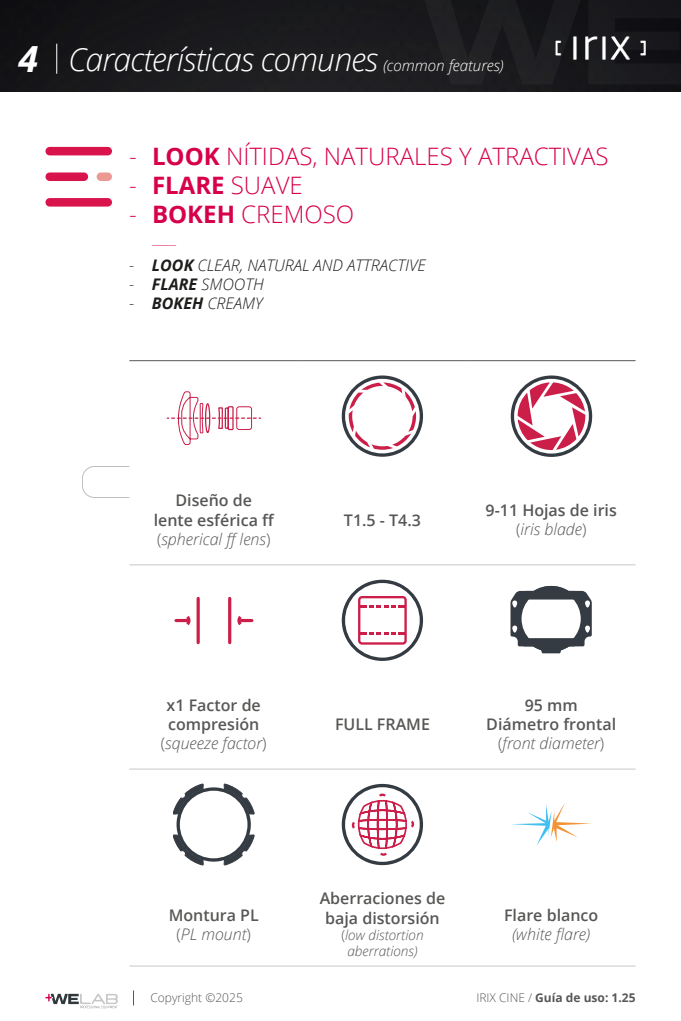
<style>
.page{position:relative;width:681px;height:1021px;background:#fff}
.page>*{position:absolute;margin:0;border:0;box-sizing:border-box;transform-origin:0 0}
.t1{font:italic 700 36px "Open Sans";color:#fff}
.t2{font:italic 300 32px "Open Sans";letter-spacing:-.025em;color:#fff}
.t3{font:300 24px "Open Sans";color:#d7004b}
.t4{font:100 24px "Montserrat";color:#d7004b}
.t5{font:600 16px/19.2px "Open Sans";color:#575756;text-align:center}
.t6{font:italic 300 16px "Open Sans";color:#1d1d1b}
.t7{font:italic 300 16px "Open Sans";color:#575756}
.t8{font:italic 300 13.6px/16.4px "Open Sans";color:#575756;text-align:center}
.t9{font:700 12px "Open Sans";color:#575756}
.t10{font:300 12px "Open Sans";color:#575756}
.s1{font-size:15.2px}
.s2{font-weight:700}
.s3{font-style:normal}
.s4{font-weight:300}
.s5{font-weight:300;font-style:italic}
</style>
<div class="page">
<img style="left:0;top:0;width:680px;height:91px">
<hr style="left:56px;top:44px;width:1px;height:30px;background:#fff">
<svg style="left:133px;top:990px;width:1px;height:15px"></svg>
<svg style="left:45px;top:993px;width:73px;height:15px"></svg>
<img style="left:554px;top:36px;width:92px;height:24px">
<div style="left:45px;top:147px;width:67px;height:8px;background:#d9144d;border-radius:4px"></div>
<div style="left:45px;top:172px;width:43px;height:9px;background:#d9144d;border-radius:4px"></div>
<div style="left:97px;top:172px;width:15px;height:9px;background:#ed9993;border-radius:4px"></div>
<div style="left:45px;top:198px;width:67px;height:8px;background:#d9144d;border-radius:4px"></div>
<svg style="left:129px;top:361px;width:506px;height:505px"></svg>
<hr style="left:129px;top:360px;width:169px;height:1px;background:#575756">
<hr style="left:298px;top:360px;width:168px;height:1px;background:#575756">
<hr style="left:466px;top:360px;width:169px;height:1px;background:#575756">
<hr style="left:129px;top:564px;width:169px;height:1px;background:#c7c7c6">
<hr style="left:298px;top:564px;width:168px;height:1px;background:#c7c7c6">
<hr style="left:466px;top:564px;width:169px;height:1px;background:#c7c7c6">
<hr style="left:129px;top:768px;width:169px;height:1px;background:#c7c7c6">
<hr style="left:298px;top:768px;width:168px;height:1px;background:#c7c7c6">
<hr style="left:466px;top:768px;width:169px;height:1px;background:#c7c7c6">
<hr style="left:129px;top:965px;width:169px;height:1px;background:#c7c7c6">
<hr style="left:298px;top:965px;width:168px;height:1px;background:#c7c7c6">
<hr style="left:466px;top:965px;width:169px;height:1px;background:#c7c7c6">
<svg style="left:167px;top:391px;width:93px;height:58px"></svg>
<svg style="left:341px;top:375px;width:82px;height:82px"></svg>
<svg style="left:510px;top:375px;width:82px;height:82px"></svg>
<svg style="left:196px;top:598px;width:4px;height:44px"></svg>
<hr style="left:228px;top:598px;width:3px;height:44px;background:#cb1f4a">
<svg style="left:176px;top:612px;width:13px;height:16px"></svg>
<svg style="left:238px;top:612px;width:14px;height:16px"></svg>
<svg style="left:341px;top:579px;width:82px;height:82px"></svg>
<svg style="left:510px;top:586px;width:81px;height:67px"></svg>
<svg style="left:173px;top:783px;width:81px;height:82px"></svg>
<svg style="left:341px;top:783px;width:82px;height:82px"></svg>
<svg style="left:510px;top:802px;width:81px;height:43px"></svg>
<h1 class="t1" style="left:18px;top:33px;width:21px">4</h1>
<h2 class="t2" style="left:68px;top:38px;width:437px">Características comunes <span class="s1">(common features)</span></h2>
<h3 class="t3" style="left:129px;top:140px;width:480px">- <span class="s2">LOOK</span> NÍTIDAS, NATURALES Y ATRACTIVAS</h3>
<h3 class="t3" style="left:129px;top:169px;width:175px">- <span class="s2">FLARE</span> SUAVE</h3>
<h3 class="t3" style="left:129px;top:198px;width:226px">- <span class="s2">BOKEH</span> CREMOSO</h3>
<h3 class="t4" style="left:152px;top:228px;width:25px">—</h3>
<p class="t6" style="left:129px;top:254px;width:298px"><span class="s3">-</span> <span class="s2">LOOK</span> CLEAR, NATURAL AND ATTRACTIVE</p>
<p class="t6" style="left:129px;top:273px;width:136px"><span class="s3">-</span> <span class="s2">FLARE</span> SMOOTH</p>
<p class="t6" style="left:129px;top:292px;width:135px"><span class="s3">-</span> <span class="s2">BOKEH</span> CREAMY</p>
<p class="t5" style="left:154px;top:490px;width:122px">Diseño de<br>lente esférica ff <span class="s4">(</span><span class="s5">spherical ff lens</span><span class="s4">)</span></p>
<p class="t5" style="left:344px;top:510px;width:78px">T1.5 - T4.3</p>
<p class="t5" style="left:485px;top:500px;width:133px">9-11 Hojas de iris <span class="s4">(</span><span class="s5">iris blade</span><span class="s4">)</span></p>
<p class="t5" style="left:161px;top:695px;width:107px">x1 Factor de compresión <span class="s4">(</span><span class="s5">squeeze factor</span><span class="s4">)</span></p>
<p class="t5" style="left:335px;top:714px;width:96px">FULL FRAME</p>
<p class="t5" style="left:486px;top:695px;width:131px">95 mm<br>Diámetro frontal <span class="s4">(</span><span class="s5">front diameter</span><span class="s4">)</span></p>
<p class="t5" style="left:169px;top:905px;width:91px">Montura PL <span class="s4">(</span><span class="s5">PL mount</span><span class="s4">)</span></p>
<p class="t5" style="left:319px;top:888px;width:127px">Aberraciones de baja distorsión</p>
<p class="t8" style="left:341px;top:926px;width:84px"><span class="s3">(</span>low distortion aberrations)</p>
<p class="t5" style="left:504px;top:905px;width:96px">Flare blanco</p>
<p class="t7" style="left:512px;top:923px;width:80px">(white flare)</p>
<p class="t10" style="left:150px;top:989px;width:94px">Copyright ©2025</p>
<p class="t9" style="left:476px;top:988px;width:161px"><span class="s4">IRIX CINE /</span> Guía de uso: 1.25</p>
</div>
